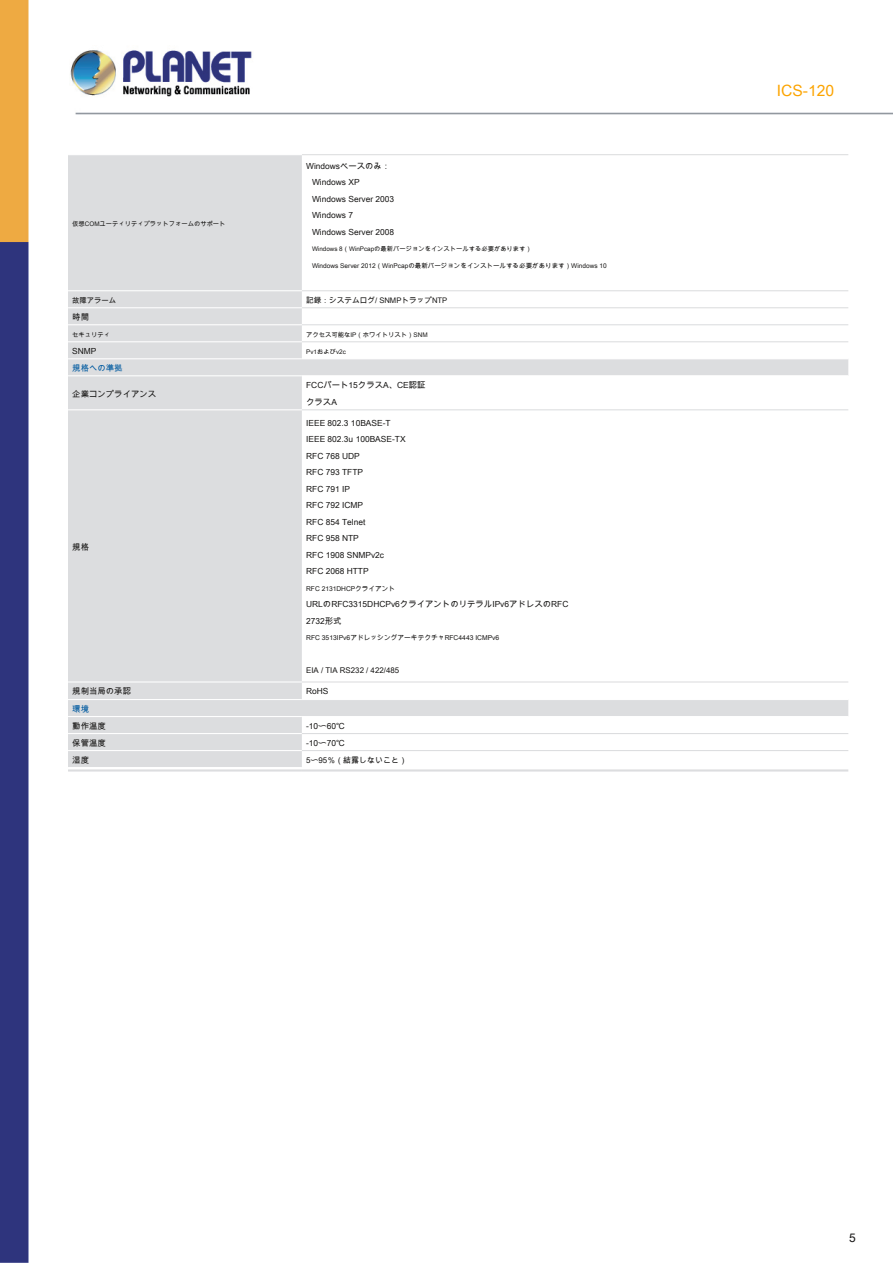
<style>
.page{position:relative;width:893px;height:1263px;background:#fff}
.page>*{position:absolute;margin:0;border:0;box-sizing:border-box;transform-origin:0 0}
.t1{font:15.6px "Arial Unicode MS";color:#fca400}
.t2{font:12px "Arial Unicode MS";color:#171615}
.t3{font:8.4px/16.5px "Arial Unicode MS";color:#171615}
.t4{font:8.4px "Arial Unicode MS";color:#005aa0}
.t5{font:7.95px "Arial Unicode MS";color:#171615}
.t6{font:7.65px "Arial Unicode MS";color:#171615}
.t7{font:7.35px "Arial Unicode MS";color:#171615}
.t8{font:6.75px "Arial Unicode MS";color:#171615}
.t9{font:6.6px "Arial Unicode MS";color:#171615}
.t10{font:6.45px "Arial Unicode MS";color:#171615}
.t11{font:6.3px "Arial Unicode MS";color:#171615}
</style>
<div class="page">
<img style="left:0;top:0;width:893px;height:1263px">
<div style="left:68px;top:155px;width:234px;height:612px;background:#dcdddf"></div>
<svg style="left:302px;top:155px;width:546px;height:612px"></svg>
<hr style="left:68px;top:767px;width:234px;height:1px;background:#fff">
<hr style="left:302px;top:154px;width:546px;height:1px;background:#dcdddf">
<hr style="left:302px;top:290px;width:546px;height:1px;background:#dcdddf">
<hr style="left:302px;top:307px;width:546px;height:1px;background:#dcdddf">
<hr style="left:302px;top:324px;width:546px;height:1px;background:#dcdddf">
<hr style="left:302px;top:341px;width:546px;height:1px;background:#dcdddf">
<hr style="left:302px;top:409px;width:546px;height:1px;background:#dcdddf">
<hr style="left:302px;top:681px;width:546px;height:1px;background:#dcdddf">
<hr style="left:68px;top:154px;width:234px;height:1px;background:#fff">
<hr style="left:68px;top:290px;width:234px;height:1px;background:#fff">
<hr style="left:68px;top:307px;width:234px;height:1px;background:#fff">
<hr style="left:68px;top:324px;width:234px;height:1px;background:#fff">
<hr style="left:68px;top:341px;width:234px;height:1px;background:#fff">
<hr style="left:68px;top:409px;width:234px;height:1px;background:#fff">
<hr style="left:68px;top:681px;width:234px;height:1px;background:#fff">
<hr style="left:68px;top:733px;width:234px;height:1px;background:#fff">
<hr style="left:68px;top:750px;width:234px;height:1px;background:#fff">
<hr style="left:68px;top:699px;width:234px;height:1px;background:#fff">
<hr style="left:302px;top:699px;width:546px;height:1px;background:#fff">
<hr style="left:68px;top:716px;width:234px;height:1px;background:#fff">
<hr style="left:302px;top:716px;width:546px;height:1px;background:#fff">
<hr style="left:302px;top:767px;width:546px;height:1px;background:#fff">
<hr style="left:302px;top:733px;width:546px;height:1px;background:#dcdddf">
<hr style="left:302px;top:750px;width:546px;height:1px;background:#dcdddf">
<hr style="left:68px;top:358px;width:234px;height:1px;background:#fff">
<hr style="left:302px;top:358px;width:546px;height:1px;background:#fff">
<hr style="left:68px;top:375px;width:234px;height:1px;background:#fff">
<hr style="left:302px;top:375px;width:546px;height:1px;background:#fff">
<hr style="left:68px;top:769px;width:234px;height:2px;background:#dcdddf">
<hr style="left:302px;top:769px;width:546px;height:2px;background:#dcdddf">
<p class="t3" style="left:312px;top:157px;width:84px;text-indent:-6px">Windowsベースのみ：<br>Windows XP<br>Windows Server 2003<br>Windows 7<br>Windows Server 2008</p>
<p class="t11" style="left:312px;top:244px;width:221px">Windows 8（WinPcapの最新バージョンをインストールする必要があります）</p>
<p class="t10" style="left:312px;top:261px;width:296px">Windows Server 2012（WinPcapの最新バージョンをインストールする必要があります）Windows 10</p>
<p class="t6" style="left:306px;top:295px;width:143px">記録：システムログ/ SNMPトラップNTP</p>
<p class="t11" style="left:306px;top:330px;width:123px">アクセス可能なIP（ホワイトリスト）SNM</p>
<p class="t11" style="left:306px;top:347px;width:41px">Pv1およびv2c</p>
<p class="t11" style="left:72px;top:220px;width:155px">仮想COMユーティリティプラットフォームのサポート</p>
<p class="t7" style="left:72px;top:295px;width:45px">故障アラーム</p>
<p class="t3" style="left:72px;top:308px;width:18px">時間</p>
<p class="t11" style="left:72px;top:330px;width:39px">セキュリティ</p>
<p class="t3" style="left:72px;top:342px;width:26px">SNMP</p>
<p class="t4" style="left:72px;top:362px;width:52px">規格への準拠</p>
<p class="t3" style="left:72px;top:385px;width:85px">企業コンプライアンス</p>
<p class="t3" style="left:306px;top:377px;width:121px">FCCパート15クラスA、CE認証クラスA</p>
<p class="t3" style="left:306px;top:414px;width:101px">IEEE 802.3 10BASE-T<br>IEEE 802.3u 100BASE-TX<br>RFC 768 UDP<br>RFC 793 TFTP<br>RFC 791 IP<br>RFC 792 ICMP<br>RFC 854 Telnet<br>RFC 958 NTP<br>RFC 1908 SNMPv2c<br>RFC 2068 HTTP</p>
<p class="t9" style="left:306px;top:584px;width:91px">RFC 2131DHCPクライアント</p>
<p class="t3" style="left:306px;top:596px;width:264px">URLのRFC3315DHCPv6クライアントのリテラルIPv6アドレスのRFC<br>2732形式</p>
<p class="t8" style="left:306px;top:633px;width:195px">RFC 3513IPv6アドレッシングアーキテクチャRFC4443 ICMPv6</p>
<p class="t5" style="left:306px;top:665px;width:94px">EIA / TIA RS232 / 422/485</p>
<p class="t3" style="left:306px;top:683px;width:24px">RoHS</p>
<p class="t3" style="left:72px;top:538px;width:18px">規格</p>
<p class="t3" style="left:72px;top:683px;width:60px">規制当局の承認</p>
<p class="t4" style="left:72px;top:703px;width:18px">環境</p>
<p class="t3" style="left:72px;top:717px;width:35px;line-height:17.1px;text-align:justify">動作温度保管温度湿度</p>
<p class="t3" style="left:306px;top:717px;width:40px;line-height:17px">-10〜60℃ -10〜70℃</p>
<p class="t5" style="left:306px;top:754px;width:102px">5〜95％（結露しないこと）</p>
<h1 class="t1" style="left:777px;top:80px;width:59px">ICS-120</h1>
<h2 class="t2" style="left:849px;top:1229px;width:8px">5</h2>
</div>
